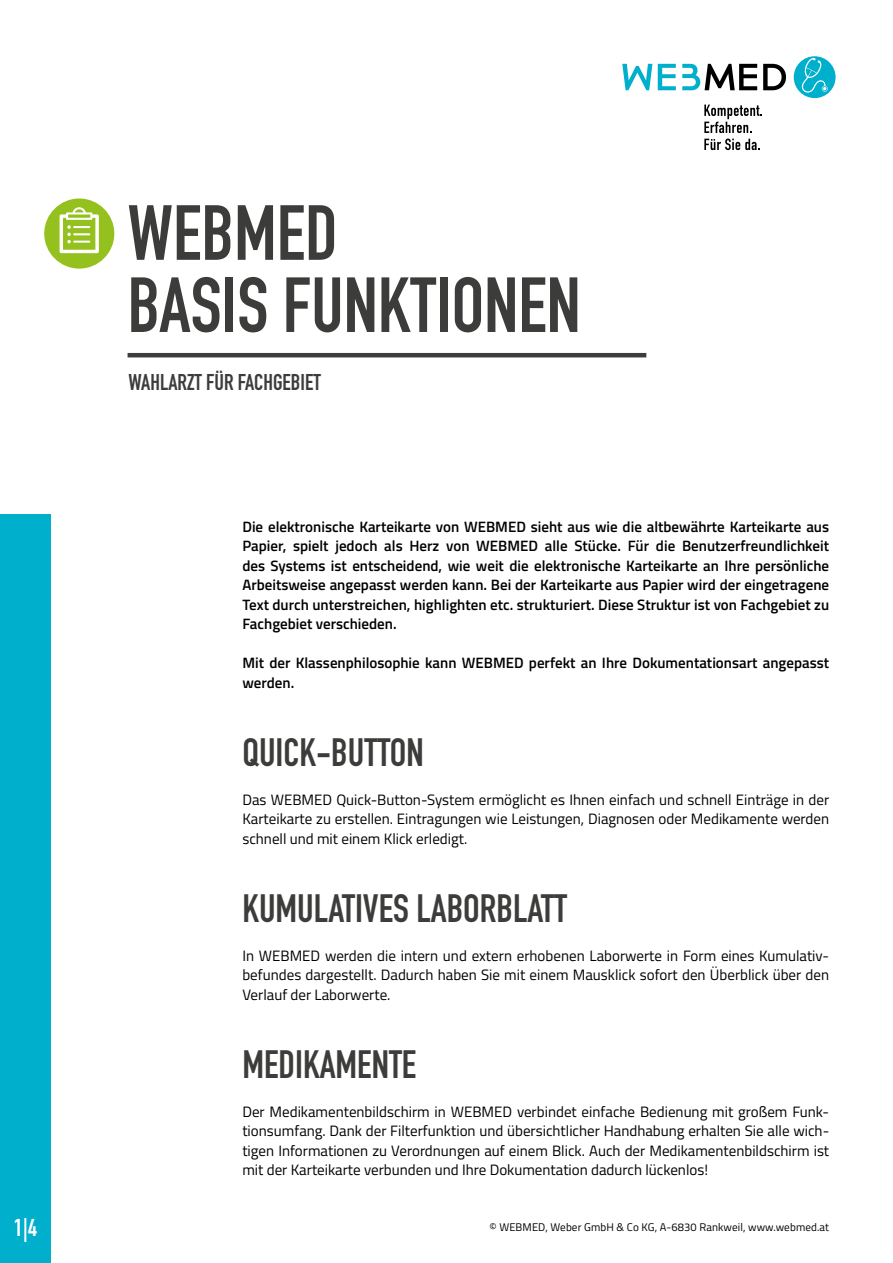
<style>
.page{position:relative;width:893px;height:1263px;background:#fff}
.page>*{position:absolute;margin:0;border:0;box-sizing:border-box;transform-origin:0 0}
.t1{font:76.65px/72.2px "DIN Engschrift";color:#3c3c3b}
.t2{font:39px "DIN Engschrift";color:#3c3c3b}
.t3{font:24px "DIN Engschrift";color:#fff}
.t4{font:22.5px "DIN Engschrift";color:#3c3c3b}
.t5{font:15px/19.5px "Titillium Web";color:#000;text-align:justify}
.t6{font:600 15px/19.5px "Titillium Web";color:#000;text-align:justify}
.t7{font:11.1px "Titillium Web";letter-spacing:.01em;color:#000}
</style>
<div class="page">
<div style="left:0;top:514px;width:51px;height:749px;background:#00afcb"></div>
<svg style="left:658px;top:64px;width:18px;height:26px"></svg>
<svg style="left:622px;top:64px;width:30px;height:26px"></svg>
<svg style="left:763px;top:64px;width:23px;height:26px"></svg>
<svg style="left:682px;top:64px;width:75px;height:26px"></svg>
<svg style="left:704px;top:105px;width:58px;height:28px"></svg>
<svg style="left:704px;top:139px;width:56px;height:11px"></svg>
<div style="left:794px;top:56px;width:42px;height:42px;background:#00afcb;border-radius:50%"></div>
<svg style="left:801px;top:58px;width:27px;height:35px"></svg>
<hr style="left:128px;top:353px;width:518px;height:4px;background:#3c3c3b">
<svg style="left:42px;top:197px;width:74px;height:73px;background:#a2c83a"></svg>
<div style="left:41px;top:195px;width:77px;height:77px;border:3px solid #fff;border-radius:50%"></div>
<svg style="left:60px;top:207px;width:39px;height:46px"></svg>
<h3 class="t3" style="left:14px;top:1213px;width:25px">1|4</h3>
<h1 class="t1" style="left:128px;top:197px;width:455px">WEBMED<br>BASIS FUNKTIONEN</h1>
<h3 class="t4" style="left:129px;top:369px;width:194px">WAHLARZT FÜR FACHGEBIET</h3>
<p class="t6" style="left:242px;top:516px;width:588px">Die elektronische Karteikarte von WEBMED sieht aus wie die altbewährte Karteikarte aus Papier, spielt jedoch als Herz von WEBMED alle Stücke. Für die Benutzerfreundlichkeit des Systems ist entscheidend, wie weit die elektronische Karteikarte an Ihre persönliche Arbeitsweise angepasst werden kann. Bei der Karteikarte aus Papier wird der eingetragene Text durch unterstreichen, highlighten etc. strukturiert. Diese Struktur ist von Fachgebiet zu Fachgebiet verschieden.</p>
<p class="t6" style="left:242px;top:652px;width:588px">Mit der Klassenphilosophie kann WEBMED perfekt an Ihre Dokumentationsart angepasst werden.</p>
<h2 class="t2" style="left:242px;top:729px;width:183px">QUICK-BUTTON</h2>
<p class="t5" style="left:242px;top:789px;width:588px">Das WEBMED Quick-Button-System ermöglicht es Ihnen einfach und schnell Einträge in der Karteikarte zu erstellen. Eintragungen wie Leistungen, Diagnosen oder Medikamente werden schnell und mit einem Klick erledigt.</p>
<h2 class="t2" style="left:242px;top:885px;width:326px">KUMULATIVES LABORBLATT</h2>
<p class="t5" style="left:242px;top:945px;width:588px">In WEBMED werden die intern und extern erhobenen Laborwerte in Form eines Kumulativ&shy;befundes dargestellt. Dadurch haben Sie mit einem Mausklick sofort den Überblick über den Verlauf der Laborwerte.</p>
<h2 class="t2" style="left:242px;top:1041px;width:175px">MEDIKAMENTE</h2>
<p class="t5" style="left:242px;top:1101px;width:588px">Der Medikamentenbildschirm in WEBMED verbindet einfache Bedienung mit großem Funk&shy;tionsumfang. Dank der Filterfunktion und übersichtlicher Handhabung erhalten Sie alle wich&shy;tigen Informationen zu Verordnungen auf einem Blick. Auch der Medikamentenbildschirm ist mit der Karteikarte verbunden und Ihre Dokumentation dadurch lückenlos!</p>
<p class="t7" style="left:490px;top:1219px;width:341px">© WEBMED, Weber GmbH &amp; Co KG, A-6830 Rankweil, www.webmed.at</p>
</div>
